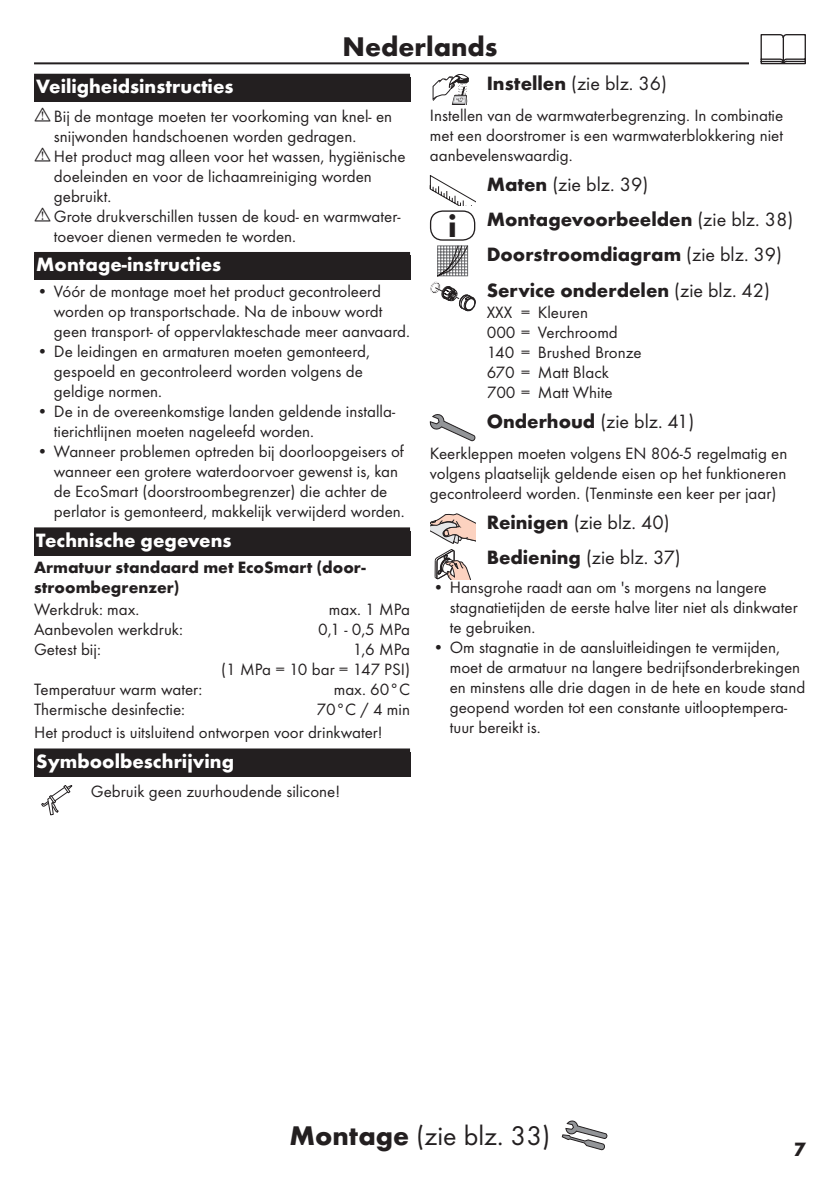
<style>
.page{position:relative;width:840px;height:1191px;background:#fff}
.page>*{position:absolute;margin:0;border:0;box-sizing:border-box;transform-origin:0 0}
.t1{font:700 32px "Futura TOT";color:#231f20}
.Montage_mit_Symbol_N{font:28px "Futura TOT Boo";color:#231f20}
.Sprache_Rahmenwechse{font:700 28px "Futura TOT";color:#231f20}
.Ueberschrift_Grafik{font:20px "Futura TOT Boo";color:#231f20}
.Ueberschrift_Grafik-2{font:700 20px "Futura TOT";color:#231f20}
.Ueberschrift_NL{font:700 20px "Futura TOT";color:#fff}
.Ueberschrift_o_Absat{font:700 20px "Futura TOT";color:#231f20}
.Ueberschrift___NL{font:700 20px "Futura TOT";color:#fff}
.Normaltext_nach_Graf{font:17px/20px "Futura TOT Boo";color:#231f20}
.Techn__Daten_NL{font:17px/20px "Futura TOT Boo";color:#231f20;text-align:right}
.Farbe_NL{font:17px/20px "Futura TOT Boo";color:#231f20}
.Hinweis_NL{font:700 17px/20px "Futura TOT";color:#231f20}
.Normaltext_NL{font:17px "Futura TOT Boo";color:#231f20}
.Normaltext_Grafik_NL{font:17px "Futura TOT Boo";color:#231f20}
.s1{font-family:"Futura TOT";font-weight:700}
.s2{font-family:"Futura TOT Boo";font-weight:400}
</style>
<div class="page">
<hr style="left:34px;top:62px;width:771px;height:2px;background:#231f20">
<div style="left:748px;top:34px;width:68px;height:34px;background:#fff"></div>
<svg style="left:760px;top:34px;width:45px;height:30px"></svg>
<svg style="left:561px;top:1120px;width:46px;height:30px"></svg>
<div style="left:34px;top:74px;width:376px;height:28px;background:#231f20"></div>
<div style="left:34px;top:252px;width:376px;height:28px;background:#231f20"></div>
<div style="left:34px;top:527px;width:376px;height:28px;background:#231f20"></div>
<div style="left:34px;top:748px;width:376px;height:28px;background:#231f20"></div>
<svg style="left:41px;top:785px;width:32px;height:30px"></svg>
<svg style="left:432px;top:74px;width:36px;height:31px"></svg>
<svg style="left:429px;top:175px;width:46px;height:30px"></svg>
<div style="left:429px;top:210px;width:46px;height:31px;border:1px solid #231f20;border-radius:12px"></div>
<svg style="left:430px;top:246px;width:45px;height:65px"></svg>
<svg style="left:429px;top:414px;width:46px;height:27px"></svg>
<svg style="left:430px;top:513px;width:45px;height:66px"></svg>
<p class="Sprache_Rahmenwechse" style="left:342px;top:29px;width:156px">Nederlands</p>
<p class="Ueberschrift___NL" style="left:36px;top:74px;width:198px">Veiligheidsinstructies</p>
<p class="Normaltext_nach_Graf" style="left:54px;top:106px;width:339px">Bij de montage moeten ter voorkoming van knel- en snijwonden handschoenen worden gedragen.</p>
<p class="Normaltext_nach_Graf" style="left:54px;top:146px;width:353px">Het product mag alleen voor het wassen, hygiënische doeleinden en voor de lichaamreiniging worden gebruikt.</p>
<p class="Normaltext_nach_Graf" style="left:54px;top:206px;width:348px">Grote drukverschillen tussen de koud- en warmwater&shy;toevoer dienen vermeden te worden.</p>
<p class="Ueberschrift_NL" style="left:36px;top:252px;width:186px">Montage-instructies</p>
<p class="Normaltext_nach_Graf" style="left:54px;top:281px;width:357px;text-indent:-17px">• Vóór de montage moet het product gecontroleerd worden op transportschade. Na de inbouw wordt geen transport- of oppervlakteschade meer aanvaard.</p>
<p class="Normaltext_nach_Graf" style="left:54px;top:341px;width:317px;text-indent:-17px">• De leidingen en armaturen moeten gemonteerd, gespoeld en gecontroleerd worden volgens de geldige normen.</p>
<p class="Normaltext_nach_Graf" style="left:54px;top:401px;width:342px;text-indent:-17px">• De in de overeenkomstige landen geldende installa&shy;tierichtlijnen moeten nageleefd worden.</p>
<p class="Normaltext_nach_Graf" style="left:54px;top:441px;width:352px;text-indent:-17px">• Wanneer problemen optreden bij doorloopgeisers of wanneer een grotere waterdoorvoer gewenst is, kan de EcoSmart (doorstroombegrenzer) die achter de perlator is gemonteerd, makkelijk verwijderd worden.</p>
<p class="Ueberschrift_NL" style="left:36px;top:528px;width:196px">Technische gegevens</p>
<p class="Hinweis_NL" style="left:34px;top:556px;width:333px">Armatuur standaard met EcoSmart (door&shy;stroombegrenzer)</p>
<p class="Techn__Daten_NL" style="left:34px;top:599px;width:107px">Werkdruk: max.</p>
<p class="Techn__Daten_NL" style="left:329px;top:599px;width:83px">max. 1 MPa</p>
<p class="Techn__Daten_NL" style="left:34px;top:619px;width:150px">Aanbevolen werkdruk:</p>
<p class="Techn__Daten_NL" style="left:318px;top:619px;width:93px">0,1 - 0,5 MPa</p>
<p class="Techn__Daten_NL" style="left:34px;top:639px;width:68px">Getest bij:</p>
<p class="Techn__Daten_NL" style="left:221px;top:639px;width:190px">1,6 MPa<br>(1 MPa = 10 bar = 147 PSI)</p>
<p class="Techn__Daten_NL" style="left:34px;top:679px;width:170px">Temperatuur warm water:</p>
<p class="Techn__Daten_NL" style="left:333px;top:679px;width:78px">max. 60°C</p>
<p class="Techn__Daten_NL" style="left:34px;top:699px;width:152px">Thermische desinfectie:</p>
<p class="Techn__Daten_NL" style="left:316px;top:699px;width:95px">70°C / 4 min</p>
<p class="Normaltext_NL" style="left:34px;top:722px;width:350px">Het product is uitsluitend ontworpen voor drinkwater!</p>
<p class="Ueberschrift_NL" style="left:36px;top:749px;width:199px">Symboolbeschrijving</p>
<p class="Normaltext_Grafik_NL" style="left:91px;top:780px;width:251px">Gebruik geen zuurhoudende silicone!</p>
<p class="Ueberschrift_Grafik" style="left:486px;top:71px;width:182px"><span class="s1">Instellen</span> (zie blz. 36)</p>
<p class="Normaltext_nach_Graf" style="left:429px;top:105px;width:355px;text-align:justify">Instellen van de warmwaterbegrenzing. In combinatie met een doorstromer is een warmwaterblokkering niet aanbevelenswaardig.</p>
<p class="Ueberschrift_Grafik" style="left:486px;top:172px;width:163px"><span class="s1">Maten</span> (zie blz. 39)</p>
<p class="Ueberschrift_Grafik-2" style="left:486px;top:207px;width:308px">Montagevoorbeelden <span class="s2">(zie blz. 38)</span></p>
<p class="Ueberschrift_Grafik-2" style="left:486px;top:242px;width:297px">Doorstroomdiagram <span class="s2">(zie blz. 39)</span></p>
<p class="Ueberschrift_o_Absat" style="left:486px;top:277px;width:285px">Service onderdelen <span class="s2">(zie blz. 42)</span></p>
<p class="Farbe_NL" style="left:486px;top:302px;width:156px">XXX = Kleuren<br>000 = Verchroomd<br>140 = Brushed Bronze<br>670 = Matt Black<br>700 = Matt White</p>
<p class="Ueberschrift_Grafik" style="left:486px;top:409px;width:209px"><span class="s1">Onderhoud</span> (zie blz. 41)</p>
<p class="Normaltext_nach_Graf" style="left:429px;top:443px;width:359px;text-align:justify">Keerkleppen moeten volgens EN 806-5 regelmatig en volgens plaatselijk geldende eisen op het funktioneren gecontroleerd worden. (Tenminste een keer per jaar)</p>
<p class="Ueberschrift_Grafik" style="left:486px;top:510px;width:184px"><span class="s1">Reinigen</span> (zie blz. 40)</p>
<p class="Ueberschrift_Grafik" style="left:486px;top:546px;width:195px"><span class="s1">Bediening</span> (zie blz. 37)</p>
<p class="Normaltext_nach_Graf" style="left:449px;top:577px;width:349px;text-indent:-17px">• Hansgrohe raadt aan om 's morgens na langere stagnatietijden de eerste halve liter niet als dinkwater te gebruiken.</p>
<p class="Normaltext_nach_Graf" style="left:449px;top:637px;width:357px;text-indent:-17px">• Om stagnatie in de aansluitleidingen te vermijden, moet de armatuur na langere bedrijfsonderbrekingen en minstens alle drie dagen in de hete en koude stand geopend worden tot een constante uitlooptempera&shy;tuur bereikt is.</p>
<p class="t1" style="left:448px;top:207px;width:10px">i</p>
<p class="Montage_mit_Symbol_N" style="left:289px;top:1119px;width:262px"><span class="s1">Montage</span> (zie blz. 33)</p>
<p class="Ueberschrift_Grafik-2" style="left:793px;top:1136px;width:13px">7</p>
</div>
